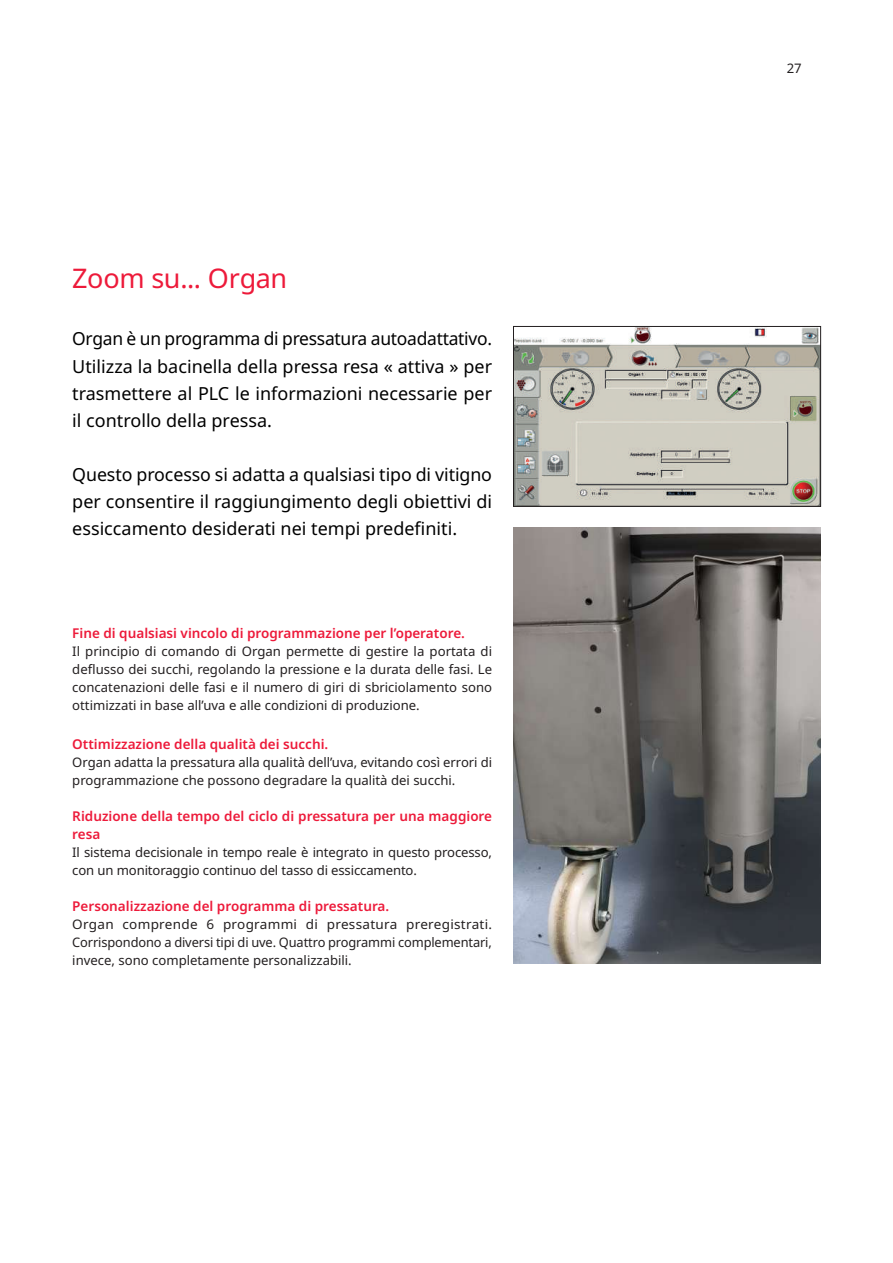
<style>
.page{position:relative;width:893px;height:1263px;background:#fff}
.page>*{position:absolute;margin:0;border:0;box-sizing:border-box;transform-origin:0 0}
.t1{font:27px "Noto Sans";letter-spacing:-.015em;color:#ed1a3a}
.t2{font:18px/27px "Noto Sans";color:#000;text-align:justify}
.t3{font:600 13.5px/18px "Noto Sans";color:#ed1a3a}
.t4{font:13.2px/18px "Noto Sans";color:#231f20;text-align:justify}
</style>
<div class="page">
<img style="left:513px;top:528px;width:308px;height:435px">
<img style="left:515px;top:328px;width:304px;height:176px">
<div style="left:513px;top:326px;width:308px;height:180px;border:1px solid #231f20"></div>
<h1 class="t1" style="left:72px;top:260px;width:217px">Zoom su... Organ</h1>
<h2 class="t2" style="left:72px;top:326px;width:421px">Organ è un programma di pressatura autoadattativo.<br>Utilizza la bacinella della pressa resa « attiva » per trasmettere al PLC le informazioni necessarie per il controllo della pressa.</h2>
<h2 class="t2" style="left:72px;top:461px;width:421px">Questo processo si adatta a qualsiasi tipo di vitigno per consentire il raggiungimento degli obiettivi di essiccamento desiderati nei tempi predefiniti.</h2>
<p class="t3" style="left:72px;top:624px;width:394px">Fine di qualsiasi vincolo di programmazione per l’operatore.</p>
<p class="t4" style="left:72px;top:642px;width:421px">Il principio di comando di Organ permette di gestire la portata di deflusso dei succhi, regolando la pressione e la durata delle fasi. Le concatenazioni delle fasi e il numero di giri di sbriciolamento sono ottimizzati in base all’uva e alle condizioni di produzione.</p>
<p class="t3" style="left:72px;top:735px;width:258px">Ottimizzazione della qualità dei succhi.</p>
<p class="t4" style="left:72px;top:753px;width:421px">Organ adatta la pressatura alla qualità dell’uva, evitando così errori di programmazione che possono degradare la qualità dei succhi.</p>
<p class="t3" style="left:72px;top:807px;width:421px">Riduzione della tempo del ciclo di pressatura per una maggiore resa</p>
<p class="t4" style="left:72px;top:843px;width:421px">Il sistema decisionale in tempo reale è integrato in questo processo, con un monitoraggio continuo del tasso di essiccamento.</p>
<p class="t3" style="left:72px;top:897px;width:319px">Personalizzazione del programma di pressatura.</p>
<p class="t4" style="left:72px;top:915px;width:421px">Organ comprende 6 programmi di pressatura preregistrati.<br>Corrispondono a diversi tipi di uve. Quattro programmi complementari, invece, sono completamente personalizzabili.</p>
<p class="t4" style="left:787px;top:59px;width:17px">27</p>
</div>
